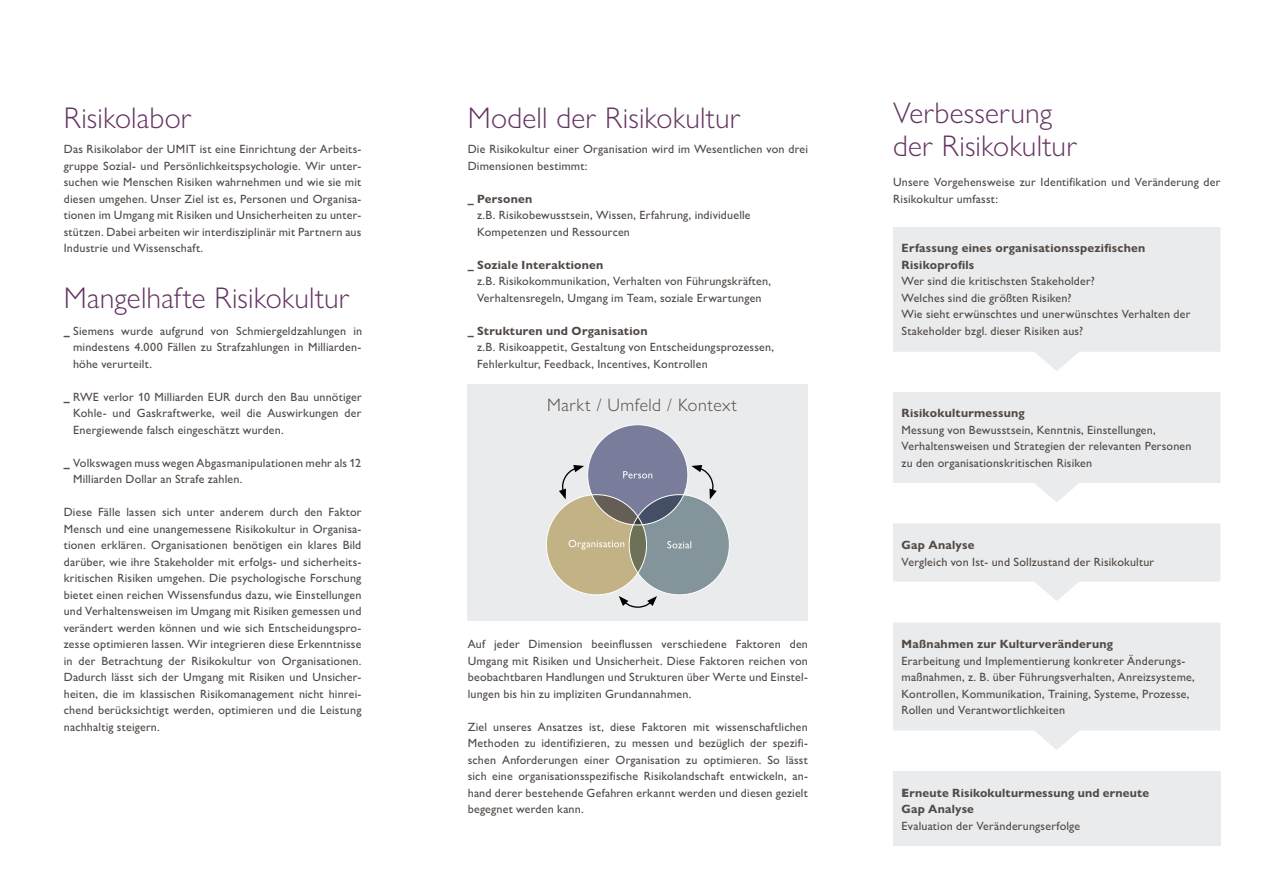
<style>
.page{position:relative;width:1263px;height:893px;background:#fff}
.page>*{position:absolute;margin:0;border:0;box-sizing:border-box;transform-origin:0 0}
.t1{font:300 30px/33px "Gill Sans Nova";letter-spacing:.005em;color:#643462}
.t2{font:300 18px "Gill Sans Nova";letter-spacing:.03em;color:#504945}
.t3{font:500 12px/16.5px "Gill Sans Nova";letter-spacing:.015em;color:#504945}
.t4{font:700 12px/16.5px "Gill Sans Nova";letter-spacing:.02em;color:#504945}
.s1{font-weight:800;color:#535355}
.s2{font-weight:700}
</style>
<div class="page">
<div style="left:468px;top:384px;width:340px;height:236px;background:#e9ebec"></div>
<div style="left:893px;top:771px;width:327px;height:75px;background:#e9ebec"></div>
<svg style="left:893px;top:227px;width:327px;height:144px;background:#ebedee"></svg>
<svg style="left:893px;top:392px;width:327px;height:110px"></svg>
<svg style="left:893px;top:523px;width:327px;height:78px"></svg>
<svg style="left:893px;top:623px;width:327px;height:127px;background:#ecedee"></svg>
<div style="left:588px;top:425px;width:100px;height:100px;background:#797c9a;border-radius:50%"></div>
<svg style="left:546px;top:495px;width:100px;height:100px;background:#baac84"></svg>
<svg style="left:629px;top:495px;width:100px;height:100px;background:#808f93"></svg>
<svg style="left:623px;top:471px;width:29px;height:7px"></svg>
<svg style="left:569px;top:540px;width:55px;height:10px"></svg>
<svg style="left:667px;top:541px;width:24px;height:7px"></svg>
<svg style="left:619px;top:596px;width:38px;height:12px"></svg>
<svg style="left:691px;top:465px;width:26px;height:34px"></svg>
<svg style="left:559px;top:465px;width:25px;height:34px"></svg>
<h1 class="t1" style="left:64px;top:101px;width:129px">Risikolabor</h1>
<p class="t3" style="left:64px;top:141px;width:299px;text-align:justify">Das Risikolabor der UMIT ist eine Einrichtung der Arbeits&shy;gruppe Sozial- und Persönlichkeitspsychologie. Wir unter&shy;suchen wie Menschen Risiken wahrnehmen und wie sie mit diesen umgehen. Unser Ziel ist es, Personen und Organisa&shy;tionen im Umgang mit Risiken und Unsicherheiten zu unter&shy;stützen. Dabei arbeiten wir interdisziplinär mit Partnern aus Industrie und Wissenschaft.</p>
<h1 class="t1" style="left:64px;top:281px;width:287px">Mangelhafte Risikokultur</h1>
<p class="t3" style="left:73px;top:322px;width:291px;text-align:justify;text-indent:-9px"><span class="s1">_</span> Siemens wurde aufgrund von Schmiergeldzahlungen in mindestens 4.000 Fällen zu Strafzahlungen in Milliarden&shy;höhe verurteilt.</p>
<p class="t3" style="left:73px;top:388px;width:290px;text-align:justify;text-indent:-9px"><span class="s1">_</span> RWE verlor 10 Milliarden EUR durch den Bau unnötiger Kohle- und Gaskraftwerke, weil die Auswirkungen der Energiewende falsch eingeschätzt wurden.</p>
<p class="t3" style="left:73px;top:454px;width:290px;text-indent:-9px"><span class="s1">_</span> Volkswagen muss wegen Abgasmanipulationen mehr als 12<br>Milliarden Dollar an Strafe zahlen.</p>
<p class="t3" style="left:64px;top:504px;width:299px;text-align:justify">Diese Fälle lassen sich unter anderem durch den Faktor Mensch und eine unangemessene Risikokultur in Organisa&shy;tionen erklären. Organisationen benötigen ein klares Bild darüber, wie ihre Stakeholder mit erfolgs- und sicherheits&shy;kritischen Risiken umgehen. Die psychologische Forschung bietet einen reichen Wissensfundus dazu, wie Einstellungen und Verhaltensweisen im Umgang mit Risiken gemessen und verändert werden können und wie sich Entscheidungspro&shy;zesse optimieren lassen. Wir integrieren diese Erkenntnisse in der Betrachtung der Risikokultur von Organisationen.<br>Dadurch lässt sich der Umgang mit Risiken und Unsicher&shy;heiten, die im klassischen Risikomanagement nicht hinrei&shy;chend berücksichtigt werden, optimieren und die Leistung nachhaltig steigern.</p>
<h1 class="t1" style="left:468px;top:101px;width:274px">Modell der Risikokultur</h1>
<p class="t3" style="left:468px;top:141px;width:342px">Die Risikokultur einer Organisation wird im Wesentlichen von drei<br>Dimensionen bestimmt:</p>
<p class="t3" style="left:477px;top:190px;width:275px;text-indent:-9px"><span class="s1">_</span> <span class="s2">Personen<br></span>z.B. Risikobewusstsein, Wissen, Erfahrung, individuelle<br>Kompetenzen und Ressourcen</p>
<p class="t3" style="left:477px;top:256px;width:296px;text-indent:-9px"><span class="s1">_</span> <span class="s2">Soziale Interaktionen<br></span>z.B. Risikokommunikation, Verhalten von Führungskräften,<br>Verhaltensregeln, Umgang im Team, soziale Erwartungen</p>
<p class="t3" style="left:477px;top:322px;width:298px;text-indent:-9px"><span class="s1">_</span> <span class="s2">Strukturen und Organisation<br></span>z.B. Risikoappetit, Gestaltung von Entscheidungsprozessen,<br>Fehlerkultur, Feedback, Incentives, Kontrollen</p>
<h2 class="t2" style="left:547px;top:394px;width:191px">Markt / Umfeld / Kontext</h2>
<p class="t3" style="left:468px;top:636px;width:342px;text-align:justify">Auf jeder Dimension beeinflussen verschiedene Faktoren den Umgang mit Risiken und Unsicherheit. Diese Faktoren reichen von beobachtbaren Handlungen und Strukturen über Werte und Einstel&shy;lungen bis hin zu impliziten Grundannahmen.</p>
<p class="t3" style="left:468px;top:718px;width:342px;text-align:justify">Ziel unseres Ansatzes ist, diese Faktoren mit wissenschaftlichen Methoden zu identifizieren, zu messen und bezüglich der spezifi&shy;schen Anforderungen einer Organisation zu optimieren. So lässt sich eine organisationsspezifische Risikolandschaft entwickeln, an&shy;hand derer bestehende Gefahren erkannt werden und diesen gezielt begegnet werden kann.</p>
<h1 class="t1" style="left:893px;top:96px;width:185px">Verbesserung der Risikokultur</h1>
<p class="t3" style="left:893px;top:174px;width:329px">Unsere Vorgehensweise zur Identifikation und Veränderung der<br>Risikokultur umfasst:</p>
<p class="t4" style="left:901px;top:240px;width:245px">Erfassung eines organisationsspezifischen<br>Risikoprofils</p>
<p class="t3" style="left:901px;top:273px;width:290px">Wer sind die kritischsten Stakeholder?<br>Welches sind die größten Risiken?<br>Wie sieht erwünschtes und unerwünschtes Verhalten der Stakeholder bzgl. dieser Risiken aus?</p>
<p class="t4" style="left:901px;top:405px;width:125px">Risikokulturmessung</p>
<p class="t3" style="left:901px;top:421px;width:292px">Messung von Bewusstsein, Kenntnis, Einstellungen,<br>Verhaltensweisen und Strategien der relevanten Personen zu den organisationskritischen Risiken</p>
<p class="t4" style="left:901px;top:537px;width:75px">Gap Analyse</p>
<p class="t3" style="left:901px;top:553px;width:254px">Vergleich von Ist- und Sollzustand der Risikokultur</p>
<p class="t4" style="left:901px;top:636px;width:213px">Maßnahmen zur Kulturveränderung</p>
<p class="t3" style="left:901px;top:652px;width:295px">Erarbeitung und Implementierung konkreter Änderungs&shy;maßnahmen, z. B. über Führungsverhalten, Anreizsysteme, Kontrollen, Kommunikation, Training, Systeme, Prozesse, Rollen und Verantwortlichkeiten</p>
<p class="t4" style="left:901px;top:784px;width:249px"><span class="s1">E</span>rneute Risikokulturmessung und erneute<br>Gap Analyse</p>
<p class="t3" style="left:901px;top:817px;width:180px">Evaluation der Veränderungserfolge</p>
</div>
